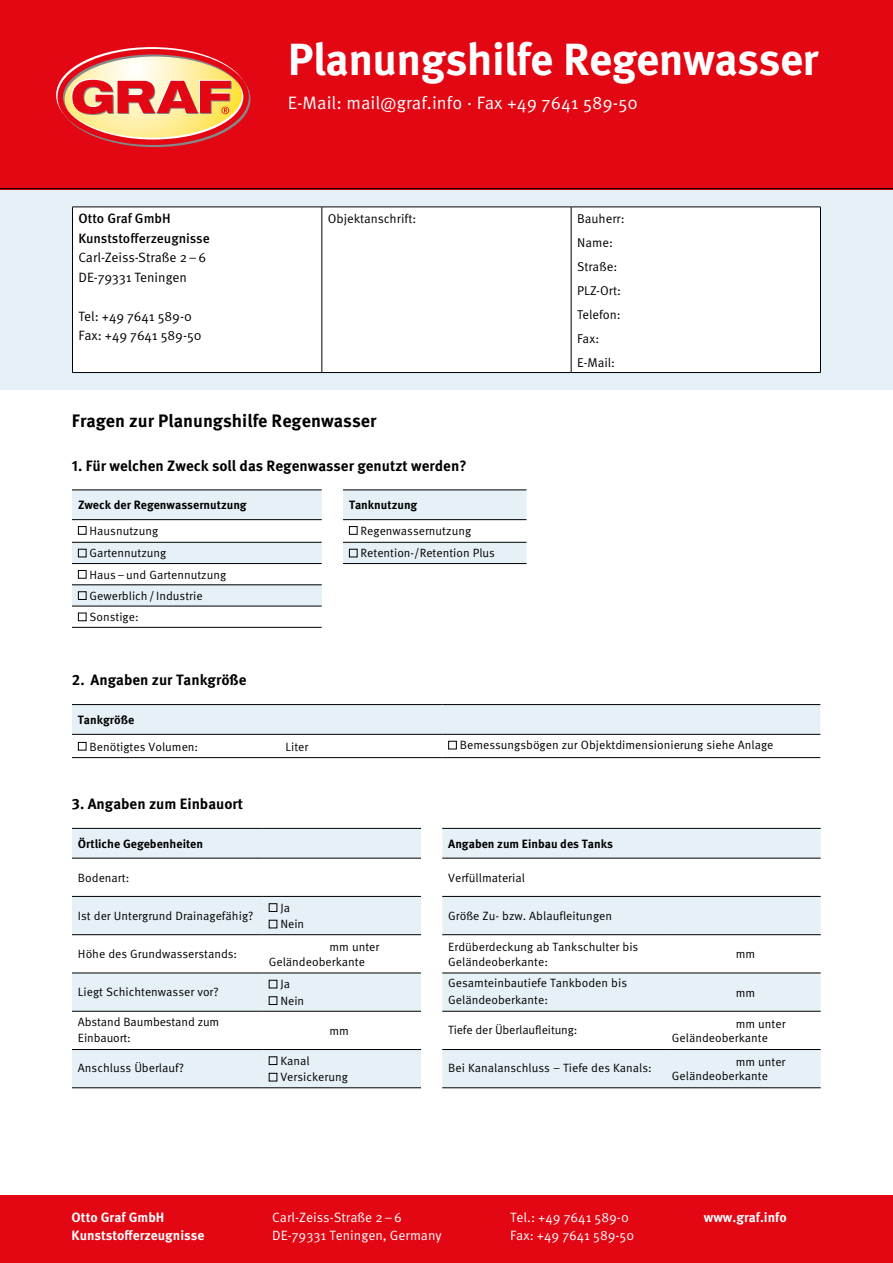
<style>
.page{position:relative;width:893px;height:1263px;background:#fff}
.page>*{position:absolute;margin:0;border:0;box-sizing:border-box;transform-origin:0 0}
.t1{font:700 45px "Meta Pro";letter-spacing:-.015em;color:#fff}
.t2{font:18px "Meta Pro";color:#fff}
.t3{font:700 18px "Meta Pro";color:#000}
.t4{font:700 15px "Meta Pro";color:#000}
.t5{font:13.5px/18px "Meta Pro";color:#fff}
.t6{font:13.5px/19.5px "Meta Pro";letter-spacing:-.005em;color:#000}
.t7{font:700 13.5px/18px "Meta Pro";color:#fff}
.t8{font:500 13.5px/19.5px "Meta Pro";color:#000}
.t9{font:12.75px/24px "Meta Pro";color:#000}
.t10{font:12px/16.5px "Meta Pro";color:#000}
.t11{font:700 12px "Meta Pro";color:#000}
</style>
<div class="page">
<div style="left:0;top:190px;width:893px;height:200px;background:#e6f1f7"></div>
<div style="left:0;top:0;width:893px;height:189px;background:#e30613"></div>
<hr style="left:0;top:188px;width:893px;height:1px;background:#000">
<svg style="left:60px;top:52px;width:186px;height:90px"></svg>
<div style="left:72px;top:705px;width:748px;height:29px;background:#e6f1f7"></div>
<hr style="left:72px;top:704px;width:370px;height:1px;background:#000">
<hr style="left:442px;top:704px;width:378px;height:1px;background:#000">
<hr style="left:72px;top:734px;width:370px;height:1px;background:#000">
<hr style="left:442px;top:734px;width:378px;height:1px;background:#000">
<hr style="left:72px;top:757px;width:370px;height:1px;background:#000">
<hr style="left:442px;top:757px;width:378px;height:1px;background:#000">
<div style="left:78px;top:742px;width:8px;height:8px;border:1px solid #000"></div>
<div style="left:448px;top:741px;width:9px;height:8px;border:1px solid #000"></div>
<svg style="left:72px;top:829px;width:191px;height:258px;fill:#e6f1f7"></svg>
<svg style="left:263px;top:829px;width:558px;height:258px;fill:#e6f1f7"></svg>
<hr style="left:72px;top:828px;width:191px;height:1px;background:#000">
<hr style="left:72px;top:858px;width:191px;height:1px;background:#000">
<hr style="left:72px;top:896px;width:191px;height:1px;background:#000">
<hr style="left:72px;top:934px;width:191px;height:1px;background:#000">
<hr style="left:72px;top:972px;width:191px;height:1px;background:#000">
<hr style="left:72px;top:1011px;width:191px;height:1px;background:#000">
<hr style="left:72px;top:1049px;width:191px;height:1px;background:#000">
<hr style="left:72px;top:1087px;width:191px;height:1px;background:#000">
<hr style="left:263px;top:828px;width:158px;height:1px;background:#000">
<hr style="left:442px;top:828px;width:224px;height:1px;background:#000">
<hr style="left:666px;top:828px;width:155px;height:1px;background:#000">
<hr style="left:263px;top:858px;width:158px;height:1px;background:#000">
<hr style="left:442px;top:858px;width:224px;height:1px;background:#000">
<hr style="left:666px;top:858px;width:155px;height:1px;background:#000">
<hr style="left:263px;top:896px;width:158px;height:1px;background:#000">
<hr style="left:442px;top:896px;width:224px;height:1px;background:#000">
<hr style="left:666px;top:896px;width:155px;height:1px;background:#000">
<hr style="left:263px;top:934px;width:158px;height:1px;background:#000">
<hr style="left:442px;top:934px;width:224px;height:1px;background:#000">
<hr style="left:666px;top:934px;width:155px;height:1px;background:#000">
<hr style="left:263px;top:972px;width:158px;height:1px;background:#000">
<hr style="left:442px;top:972px;width:224px;height:1px;background:#000">
<hr style="left:666px;top:972px;width:155px;height:1px;background:#000">
<hr style="left:263px;top:1011px;width:158px;height:1px;background:#000">
<hr style="left:442px;top:1011px;width:224px;height:1px;background:#000">
<hr style="left:666px;top:1011px;width:155px;height:1px;background:#000">
<hr style="left:263px;top:1049px;width:158px;height:1px;background:#000">
<hr style="left:442px;top:1049px;width:224px;height:1px;background:#000">
<hr style="left:666px;top:1049px;width:155px;height:1px;background:#000">
<hr style="left:263px;top:1087px;width:158px;height:1px;background:#000">
<hr style="left:442px;top:1087px;width:224px;height:1px;background:#000">
<hr style="left:666px;top:1087px;width:155px;height:1px;background:#000">
<div style="left:269px;top:903px;width:8px;height:9px;border:1px solid #000"></div>
<div style="left:269px;top:980px;width:8px;height:8px;border:1px solid #000"></div>
<div style="left:269px;top:996px;width:8px;height:9px;border:1px solid #000"></div>
<div style="left:269px;top:1056px;width:8px;height:9px;border:1px solid #000"></div>
<div style="left:269px;top:1073px;width:8px;height:8px;border:1px solid #000"></div>
<div style="left:0;top:1195px;width:893px;height:68px;background:#e30613"></div>
<div style="left:72px;top:207px;width:749px;height:166px;background:#fff"></div>
<hr style="left:72px;top:207px;width:250px;height:1px;background:#000">
<hr style="left:72px;top:207px;width:1px;height:165px;background:#000">
<hr style="left:322px;top:207px;width:249px;height:1px;background:#000">
<hr style="left:322px;top:207px;width:1px;height:165px;background:#000">
<hr style="left:571px;top:207px;width:250px;height:1px;background:#000">
<hr style="left:571px;top:207px;width:1px;height:165px;background:#000">
<hr style="left:820px;top:207px;width:1px;height:165px;background:#000">
<hr style="left:72px;top:372px;width:250px;height:1px;background:#000">
<hr style="left:322px;top:372px;width:249px;height:1px;background:#000">
<hr style="left:571px;top:372px;width:250px;height:1px;background:#000">
<svg style="left:343px;top:490px;width:183px;height:75px"></svg>
<hr style="left:343px;top:489px;width:183px;height:1px;background:#000">
<hr style="left:343px;top:519px;width:183px;height:1px;background:#000">
<hr style="left:343px;top:542px;width:183px;height:1px;background:#000">
<hr style="left:343px;top:563px;width:183px;height:1px;background:#000">
<div style="left:349px;top:526px;width:9px;height:9px;border:1px solid #000"></div>
<div style="left:349px;top:549px;width:9px;height:8px;border:1px solid #000"></div>
<svg style="left:72px;top:490px;width:250px;height:137px"></svg>
<div style="left:72px;top:585px;width:250px;height:21px;background:#e6f1f7"></div>
<hr style="left:72px;top:489px;width:250px;height:1px;background:#000">
<hr style="left:72px;top:519px;width:250px;height:1px;background:#000">
<hr style="left:72px;top:542px;width:250px;height:1px;background:#000">
<hr style="left:72px;top:563px;width:250px;height:1px;background:#000">
<hr style="left:72px;top:584px;width:250px;height:1px;background:#000">
<hr style="left:72px;top:606px;width:250px;height:1px;background:#000">
<hr style="left:72px;top:627px;width:250px;height:1px;background:#000">
<div style="left:78px;top:526px;width:9px;height:9px;border:1px solid #000"></div>
<div style="left:78px;top:549px;width:9px;height:8px;border:1px solid #000"></div>
<div style="left:78px;top:570px;width:9px;height:9px;border:1px solid #000"></div>
<div style="left:78px;top:591px;width:9px;height:9px;border:1px solid #000"></div>
<div style="left:78px;top:613px;width:9px;height:8px;border:1px solid #000"></div>
<p class="t8" style="left:79px;top:209px;width:133px">Otto Graf GmbH<br>Kunststofferzeugnisse</p>
<p class="t6" style="left:79px;top:248px;width:129px">Carl-Zeiss-Straße 2–6<br>DE-79331 Teningen</p>
<p class="t6" style="left:79px;top:306px;width:125px">Tel: +49 7641 589-0<br>Fax: +49 7641 589-50</p>
<h1 class="t1" style="left:288px;top:30px;width:532px">Planungshilfe Regenwasser</h1>
<h2 class="t2" style="left:288px;top:92px;width:351px">E-Mail: mail@graf.info ∙ Fax +49 7641 589-50</h2>
<p class="t9" style="left:328px;top:206px;width:90px">Objektanschrift:</p>
<p class="t9" style="left:577px;top:206px;width:49px">Bauherr:<br>Name:<br>Straße:<br>PLZ-Ort:<br>Telefon:<br>Fax:<br>E-Mail:</p>
<h2 class="t3" style="left:72px;top:410px;width:306px">Fragen zur Planungshilfe Regenwasser</h2>
<p class="t4" style="left:72px;top:456px;width:396px">1. Für welchen Zweck soll das Regenwasser genutzt werden?</p>
<p class="t11" style="left:78px;top:497px;width:170px">Zweck der Regenwassernutzung</p>
<p class="t10" style="left:90px;top:519px;width:78px;line-height:22.6px">Hausnutzung<br>Gartennutzung</p>
<p class="t10" style="left:90px;top:564px;width:138px;line-height:21.3px">Haus–und Gartennutzung<br>Gewerblich/ Industrie<br>Sonstige:</p>
<p class="t11" style="left:349px;top:497px;width:70px">Tanknutzung</p>
<p class="t10" style="left:361px;top:519px;width:136px;line-height:22.6px">Regenwassernutzung<br>Retention-/Retention Plus</p>
<p class="t4" style="left:72px;top:671px;width:176px">2. Angaben zur Tankgröße</p>
<p class="t11" style="left:78px;top:712px;width:58px">Tankgröße</p>
<p class="t10" style="left:90px;top:738px;width:110px">Benötigtes Volumen:</p>
<p class="t10" style="left:286px;top:738px;width:24px">Liter</p>
<p class="t10" style="left:460px;top:737px;width:315px">Bemessungsbögen zur Objektdimensionierung siehe Anlage</p>
<p class="t4" style="left:72px;top:794px;width:173px">3. Angaben zum Einbauort</p>
<p class="t11" style="left:78px;top:836px;width:127px">Örtliche Gegebenheiten</p>
<p class="t11" style="left:448px;top:836px;width:166px">Angaben zum Einbau des Tanks</p>
<p class="t10" style="left:78px;top:869px;width:53px">Bodenart:</p>
<p class="t10" style="left:448px;top:869px;width:78px">Verfüllmaterial</p>
<p class="t10" style="left:78px;top:908px;width:177px">Ist der Untergrund Drainagefähig?</p>
<p class="t10" style="left:280px;top:899px;width:25px">Ja<br>Nein</p>
<p class="t10" style="left:448px;top:908px;width:165px">Größe Zu- bzw. Ablaufleitungen</p>
<p class="t10" style="left:78px;top:946px;width:161px">Höhe des Grundwasserstands:</p>
<p class="t10" style="left:269px;top:940px;width:112px;line-height:14.4px;text-indent:61px">mm unter<br>Geländeoberkante</p>
<p class="t10" style="left:448px;top:940px;width:192px;line-height:14.4px">Erdüberdeckung ab Tankschulter bis<br>Geländeoberkante:</p>
<p class="t10" style="left:736px;top:946px;width:21px">mm</p>
<p class="t10" style="left:78px;top:983px;width:142px">Liegt Schichtenwasser vor?</p>
<p class="t10" style="left:280px;top:976px;width:25px">Ja<br>Nein</p>
<p class="t10" style="left:448px;top:975px;width:180px">Gesamteinbautiefe Tankboden bis<br>Geländeoberkante:</p>
<p class="t10" style="left:736px;top:984px;width:21px">mm</p>
<p class="t10" style="left:78px;top:1013px;width:143px">Abstand Baumbestand zum<br>Einbauort:</p>
<p class="t10" style="left:329px;top:1023px;width:21px">mm</p>
<p class="t10" style="left:448px;top:1021px;width:131px">Tiefe der Überlaufleitung:</p>
<p class="t10" style="left:672px;top:1016px;width:115px;line-height:14.4px;text-indent:64px">mm unter<br>Geländeoberkante</p>
<p class="t10" style="left:78px;top:1060px;width:108px">Anschluss Überlauf?</p>
<p class="t10" style="left:280px;top:1053px;width:69px">Kanal<br>Versickerung</p>
<p class="t10" style="left:448px;top:1060px;width:205px">Bei Kanalanschluss – Tiefe des Kanals:</p>
<p class="t10" style="left:672px;top:1055px;width:115px;line-height:14.4px;text-indent:64px">mm unter<br>Geländeoberkante</p>
<p class="t7" style="left:72px;top:1209px;width:134px">Otto Graf GmbH<br>Kunststofferzeugnisse</p>
<p class="t5" style="left:272px;top:1209px;width:171px">Carl-Zeiss-Straße 2–6<br>DE-79331 Teningen, Germany</p>
<p class="t5" style="left:510px;top:1209px;width:125px">Tel.: +49 7641 589-0<br>Fax: +49 7641 589-50</p>
<p class="t7" style="left:704px;top:1209px;width:85px">www.graf.info</p>
</div>
